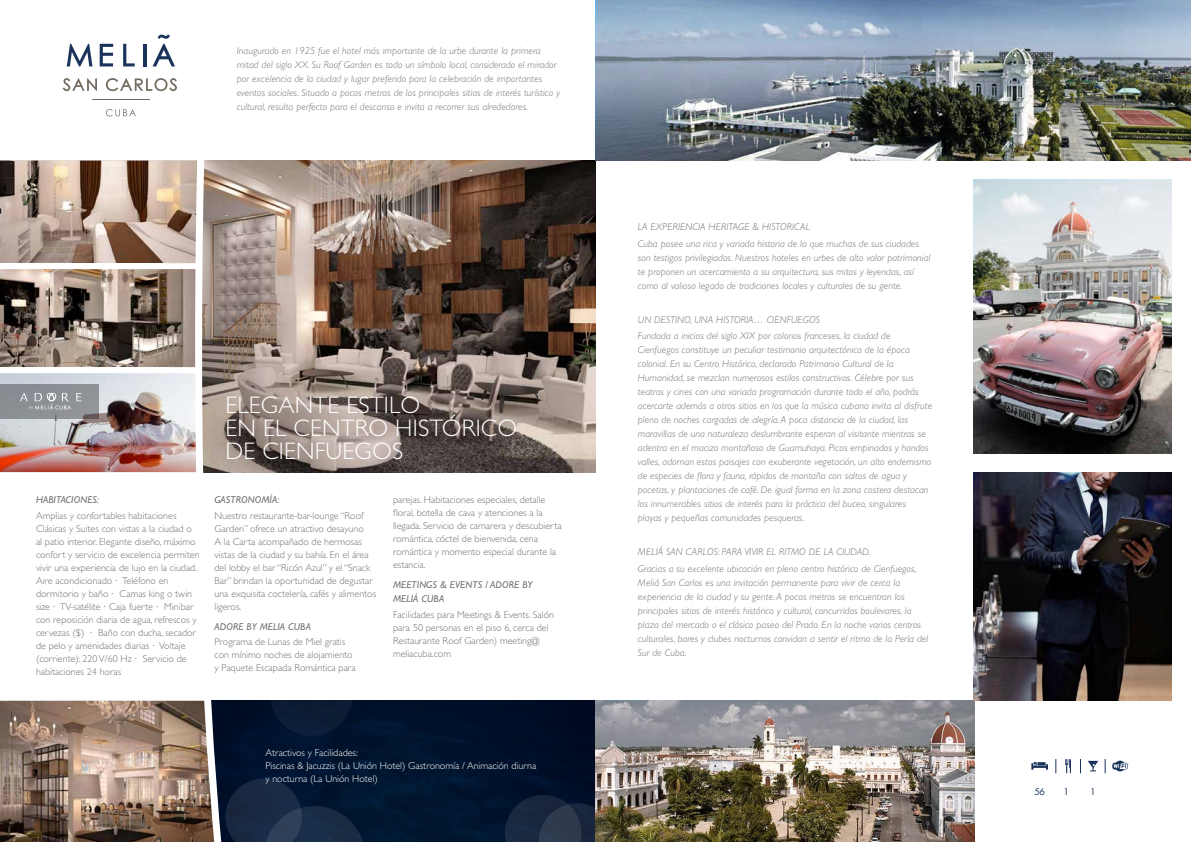
<style>
.page{position:relative;width:1191px;height:842px;background:#fff}
.page>*{position:absolute;margin:0;border:0;box-sizing:border-box;transform-origin:0 0}
.t1{font:300 24px/23px "Gill Sans Std";letter-spacing:.01em;color:#fff}
.t2{font:italic 300 10px/14px "Gill Sans Std";letter-spacing:.01em;color:#727277}
.t3{font:300 10px/13px "Gill Sans Std";color:#727277}
.t4{font:300 10px/13px "Gill Sans Std";color:#fff}
.t5{font:italic 10px/14px "Gill Sans Std";letter-spacing:.01em;color:#727277}
.t6{font:9px "Futura Std";color:#1b335b}
</style>
<div class="page">
<img style="left:372px;top:161px;width:223px;height:311px">
<img style="left:372px;top:701px;width:223px;height:141px">
<svg style="left:1031px;top:762px;width:17px;height:8px"></svg>
<svg style="left:1112px;top:761px;width:16px;height:10px"></svg>
<svg style="left:1088px;top:761px;width:10px;height:10px"></svg>
<svg style="left:1065px;top:759px;width:6px;height:14px"></svg>
<svg style="left:1055px;top:759px;width:1px;height:14px"></svg>
<svg style="left:1080px;top:759px;width:1px;height:14px"></svg>
<svg style="left:1104px;top:759px;width:1px;height:14px"></svg>
<img style="left:596px;top:0;width:595px;height:161px">
<img style="left:595px;top:701px;width:379px;height:141px">
<img style="left:974px;top:180px;width:197px;height:274px">
<svg style="left:505px;top:795px;width:110px;height:47px;background:#2a3341"></svg>
<img style="left:0;top:34px;width:372px;height:808px">
<img style="left:974px;top:472px;width:197px;height:229px">
<p class="t2" style="left:237px;top:43px;width:325px">Inaugurado en 1925 fue el hotel más importante de la urbe durante la primera mitad del siglo XX. Su Roof Garden es todo un símbolo local, considerado el mirador por excelencia de la ciudad y lugar preferido para la celebración de importantes eventos sociales. Situado a pocos metros de los principales sitios de interés turístico y cultural, resulta perfecto para el descanso e invita a recorrer sus alrededores.</p>
<p class="t5" style="left:36px;top:493px;width:65px">HABITACIONES:</p>
<p class="t3" style="left:36px;top:509px;width:165px">Amplias y confortables habitaciones Clásicas y Suites con vistas a la ciudad o al patio interior. Elegante diseño, máximo confort y servicio de excelencia permiten vivir una experiencia de lujo en la ciudad.<br>Aire acondicionado · Teléfono en dormitorio y baño · Camas king o twin size · TV-satélite · Caja fuerte · Minibar con reposición diaria de agua, refrescos y cervezas ($) · Baño con ducha, secador de pelo y amenidades diarias · Voltaje (corriente): 220 V/60 Hz · Servicio de habitaciones 24 horas</p>
<h1 class="t1" style="left:225px;top:394px;width:293px">ELEGANTE ESTILO<br>EN EL CENTRO HISTÓRICO<br>DE CIENFUEGOS</h1>
<p class="t5" style="left:214px;top:493px;width:66px">GASTRONOMÍA:</p>
<p class="t3" style="left:214px;top:509px;width:163px">Nuestro restaurante-bar-lounge “Roof Garden” ofrece un atractivo desayuno<br>A la Carta acompañado de hermosas vistas de la ciudad y su bahía. En el área del lobby el bar “Ricón Azul” y el “Snack Bar” brindan la oportunidad de degustar una exquisita coctelería, cafés y alimentos ligeros.</p>
<p class="t5" style="left:214px;top:619px;width:98px">ADORE BY MELIA CUBA</p>
<p class="t3" style="left:214px;top:636px;width:143px">Programa de Lunas de Miel gratis con mínimo noches de alojamiento y Paquete Escapada Romántica para</p>
<p class="t3" style="left:393px;top:493px;width:170px">parejas. Habitaciones especiales, detalle floral, botella de cava y atenciones a la llegada. Servicio de camarera y descubierta romántica, cóctel de bienvenida, cena romántica y momento especial durante la estancia.</p>
<p class="t5" style="left:393px;top:577px;width:141px">MEETINGS &amp; EVENTS / ADORE BY<br>MELIÁ CUBA</p>
<p class="t3" style="left:393px;top:608px;width:162px">Facilidades para Meetings &amp; Events. Salón para 50 personas en el piso 6, cerca del<br>Restaurante Roof Garden) meeting@ meliacuba.com</p>
<p class="t4" style="left:265px;top:746px;width:272px">Atractivos y Facilidades:<br>Piscinas &amp; Jacuzzis (La Unión Hotel) Gastronomía / Animación diurna y nocturna (La Unión Hotel)</p>
<p class="t2" style="left:638px;top:218px;width:283px;line-height:16.8px">LA EXPERIENCIA HERITAGE &amp; HISTORICAL<br>Cuba posee una rica y variada historia de la que muchas de sus ciudades</p>
<p class="t2" style="left:638px;top:251px;width:294px">son testigos privilegiados. Nuestros hoteles en urbes de alto valor patrimonial te proponen un acercamiento a su arquitectura, sus mitos y leyendas, así como al valioso legado de tradiciones locales y culturales de su gente.</p>
<p class="t2" style="left:638px;top:311px;width:254px;line-height:16.8px">UN DESTINO, UNA HISTORIA… CIENFUEGOS<br>Fundada a inicios del siglo XIX por colonos franceses, la ciudad de</p>
<p class="t2" style="left:638px;top:343px;width:296px">Cienfuegos constituye un peculiar testimonio arquitectónico de la época colonial. En su Centro Histórico, declarado Patrimonio Cultural de la Humanidad, se mezclan numerosos estilos constructivos. Célebre por sus teatros y cines con una variada programación durante todo el año, podrás acercarte además a otros sitios en los que la música cubana invita al disfrute pleno de noches cargadas de alegría. A poca distancia de la ciudad, las maravillas de una naturaleza deslumbrante esperan al visitante mientras se adentra en el macizo montañoso de Guamuhaya. Picos empinados y hondos valles, adornan estos paisajes con exuberante vegetación, un alto endemismo de especies de flora y fauna, rápidos de montaña con saltos de agua y pocetas, y plantaciones de café. De igual forma en la zona costera destacan los innumerables sitios de interés para la práctica del buceo, singulares playas y pequeñas comunidades pesqueras.</p>
<p class="t2" style="left:638px;top:543px;width:280px;line-height:16.8px">MELIÁ SAN CARLOS: PARA VIVIR EL RITMO DE LA CIUDAD.<br>Gracias a su excelente ubicación en pleno centro histórico de Cienfuegos,</p>
<p class="t2" style="left:638px;top:576px;width:292px">Meliá San Carlos es una invitación permanente para vivir de cerca la experiencia de la ciudad y su gente. A pocos metros se encuentran los principales sitios de interés histórico y cultural, concurridos boulevares, la plaza del mercado o el clásico paseo del Prado. En la noche varios centros culturales, bares y clubes nocturnos convidan a sentir el ritmo de la Perla del Sur de Cuba.</p>
<p class="t6" style="left:1034px;top:786px;width:12px">56</p>
<p class="t6" style="left:1063px;top:786px;width:7px">1</p>
<p class="t6" style="left:1090px;top:786px;width:7px">1</p>
</div>
